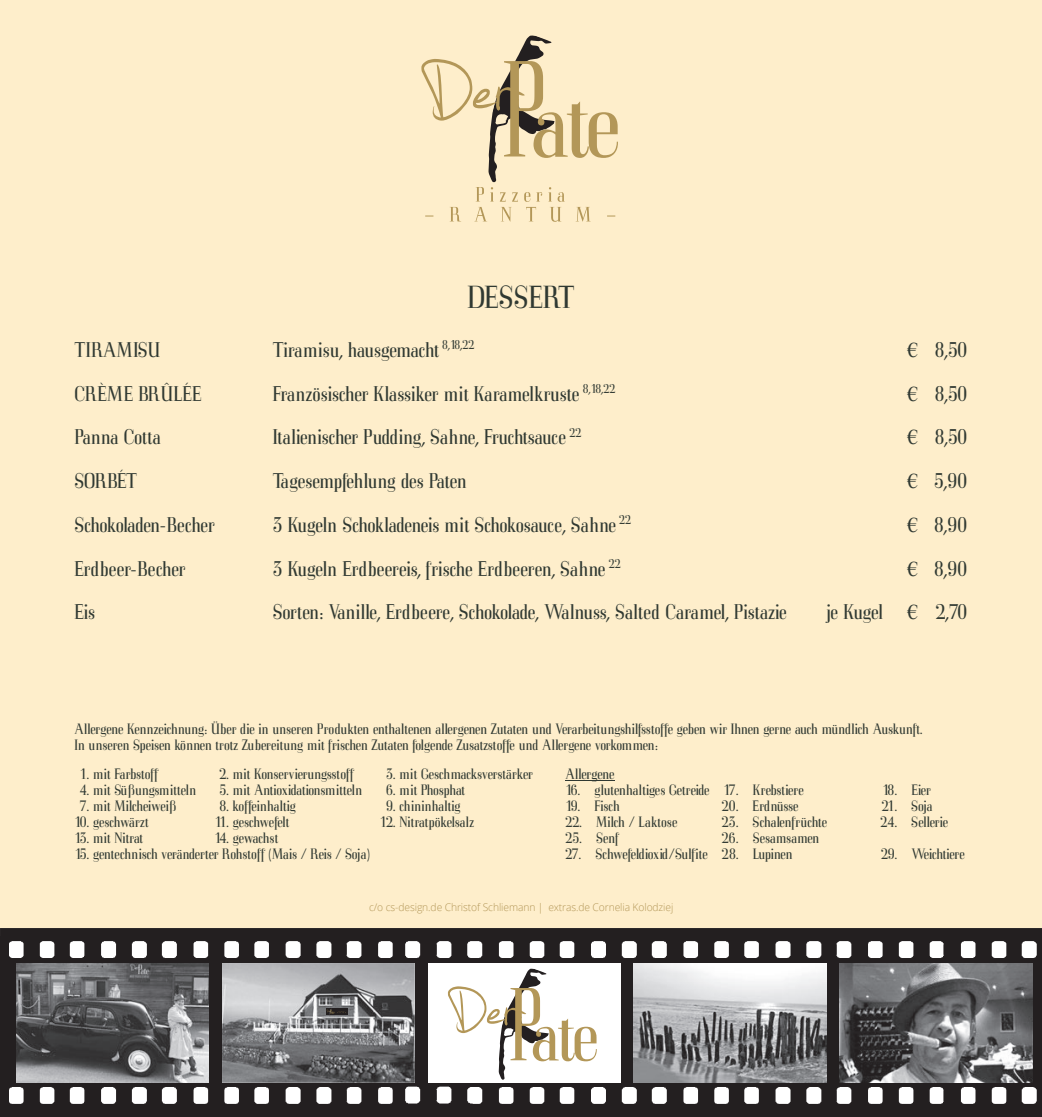
<style>
.page{position:relative;width:1042px;height:1117px;background:#fff}
.page>*{position:absolute;margin:0;border:0;box-sizing:border-box;transform-origin:0 0}
.t1{font:31.5px "M Korsair";color:#303932}
.t2{font:21px "M Korsair";color:#303932}
.t3{font:21px "M Korsair";letter-spacing:-.025em;color:#303932}
.t4{font:21px "M Korsair";letter-spacing:-.03em;color:#303932}
.t5{font:21px "M Korsair";letter-spacing:-.04em;color:#303932}
.t6{font:21px "M Korsair";letter-spacing:-.035em;color:#303932}
.t7{font:14.88px/16.1px "M Korsair";letter-spacing:-.025em;color:#303932}
.t8{font:14.88px "M Korsair";color:#303932}
.t9{font:14.88px "M Korsair";letter-spacing:-.02em;color:#303932}
.t10{font:14.88px "M Korsair";letter-spacing:-.03em;color:#303932}
.t11{font:14.88px "M Korsair";letter-spacing:-.035em;color:#303932}
.t12{font:300 10.5px "Open Sans";letter-spacing:-.01em;color:#b39758}
.s1{font-family:"Times New Roman"}
</style>
<div class="page">
<div style="left:0;top:0;width:1042px;height:927px;background:#feeecb"></div>
<svg style="left:421px;top:36px;width:197px;height:186px;background:#ead9b4"></svg>
<img style="left:0;top:927px;width:1042px;height:189px">
<img style="left:16px;top:962px;width:193px;height:120px">
<img style="left:222px;top:962px;width:193px;height:120px">
<div style="left:428px;top:962px;width:193px;height:120px;background:#fff"></div>
<img style="left:634px;top:962px;width:192px;height:120px">
<img style="left:840px;top:962px;width:192px;height:120px">
<svg style="left:448px;top:968px;width:149px;height:111px"></svg>
<svg style="left:326px;top:1007px;width:22px;height:7px"></svg>
<svg style="left:327px;top:1008px;width:20px;height:6px"></svg>
<hr style="left:565px;top:779px;width:50px;height:1px;background:#303932">
<h1 class="t1" style="left:467px;top:279px;width:110px">DESSERT</h1>
<h2 class="t2" style="left:74px;top:338px;width:88px">TIRAMISU</h2>
<h2 class="t4" style="left:273px;top:338px;width:203px">Tiramisu, hausgemacht <sup>8,18,22</sup></h2>
<h2 class="t2" style="left:907px;top:338px;width:62px"><span class="s1">€</span> 8,50</h2>
<h2 class="t2" style="left:74px;top:381px;width:129px">CRÈME BRÛLÉE</h2>
<h2 class="t2" style="left:273px;top:381px;width:344px">Französischer Klassiker mit Karamelkruste <sup>8,18,22</sup></h2>
<h2 class="t2" style="left:907px;top:381px;width:62px"><span class="s1">€</span> 8,50</h2>
<h2 class="t2" style="left:74px;top:425px;width:88px">Panna Cotta</h2>
<h2 class="t3" style="left:273px;top:425px;width:310px">Italienischer Pudding, Sahne, Fruchtsauce <sup>22</sup></h2>
<h2 class="t2" style="left:907px;top:425px;width:62px"><span class="s1">€</span> 8,50</h2>
<h2 class="t2" style="left:74px;top:469px;width:65px">SORBÉT</h2>
<h2 class="t4" style="left:273px;top:469px;width:196px">Tagesempfehlung des Paten</h2>
<h2 class="t2" style="left:907px;top:469px;width:62px"><span class="s1">€</span> 5,90</h2>
<h2 class="t5" style="left:74px;top:513px;width:142px">Schokoladen-Becher</h2>
<h2 class="t3" style="left:273px;top:513px;width:360px">3 Kugeln Schokladeneis mit Schokosauce, Sahne <sup>22</sup></h2>
<h2 class="t2" style="left:907px;top:513px;width:62px"><span class="s1">€</span> 8,90</h2>
<h2 class="t2" style="left:74px;top:556px;width:113px">Erdbeer-Becher</h2>
<h2 class="t2" style="left:273px;top:556px;width:349px">3 Kugeln Erdbeereis, frische Erdbeeren, Sahne <sup>22</sup></h2>
<h2 class="t2" style="left:907px;top:556px;width:62px"><span class="s1">€</span> 8,90</h2>
<h2 class="t2" style="left:74px;top:600px;width:22px">Eis</h2>
<h2 class="t2" style="left:273px;top:600px;width:516px">Sorten: Vanille, Erdbeere, Schokolade, Walnuss, Salted Caramel, Pistazie</h2>
<h2 class="t6" style="left:827px;top:600px;width:142px">je Kugel <span class="s1">€</span> 2,70</h2>
<p class="t7" style="left:74px;top:720px;width:850px">Allergene Kennzeichnung: Über die in unseren Produkten enthaltenen allergenen Zutaten und Verarbeitungshilfsstoffe geben wir Ihnen gerne auch mündlich Auskunft.<br>In unseren Speisen können trotz Zubereitung mit frischen Zutaten folgende Zusatzstoffe und Allergene vorkommen:</p>
<p class="t8" style="left:80px;top:765px;width:80px">1. mit Farbstoff</p>
<p class="t8" style="left:219px;top:765px;width:136px">2. mit Konservierungsstoff</p>
<p class="t8" style="left:386px;top:765px;width:149px">3. mit Geschmacksverstärker</p>
<p class="t8" style="left:80px;top:781px;width:118px">4. mit Süßungsmitteln</p>
<p class="t8" style="left:219px;top:781px;width:144px">5. mit Antioxidationsmitteln</p>
<p class="t11" style="left:386px;top:781px;width:81px">6. mit Phosphat</p>
<p class="t8" style="left:80px;top:797px;width:98px">7. mit Milcheiweiß</p>
<p class="t8" style="left:219px;top:797px;width:78px">8. koffeinhaltig</p>
<p class="t8" style="left:386px;top:797px;width:76px">9. chininhaltig</p>
<p class="t8" style="left:74px;top:813px;width:76px">10. geschwärzt</p>
<p class="t10" style="left:215px;top:813px;width:76px">11. geschwefelt</p>
<p class="t8" style="left:380px;top:813px;width:96px">12. Nitratpökelsalz</p>
<p class="t8" style="left:75px;top:829px;width:70px">13. mit Nitrat</p>
<p class="t10" style="left:214px;top:829px;width:66px">14. gewachst</p>
<p class="t7" style="left:75px;top:845px;width:297px">15. gentechnisch veränderter Rohstoff (Mais / Reis / Soja)</p>
<p class="t10" style="left:565px;top:765px;width:51px">Allergene</p>
<p class="t9" style="left:565px;top:781px;width:240px">16. glutenhaltiges Getreide 17. Krebstiere</p>
<p class="t8" style="left:882px;top:781px;width:50px">18. Eier</p>
<p class="t8" style="left:565px;top:797px;width:56px">19. Fisch</p>
<p class="t8" style="left:722px;top:797px;width:79px">20. Erdnüsse</p>
<p class="t8" style="left:881px;top:797px;width:53px">21. Soja</p>
<p class="t8" style="left:565px;top:813px;width:114px">22. Milch / Laktose</p>
<p class="t8" style="left:722px;top:813px;width:107px">23. Schalenfrüchte</p>
<p class="t8" style="left:880px;top:813px;width:69px">24. Sellerie</p>
<p class="t8" style="left:565px;top:829px;width:55px">25. Senf</p>
<p class="t8" style="left:722px;top:829px;width:99px">26. Sesamsamen</p>
<p class="t7" style="left:565px;top:845px;width:229px">27. Schwefeldioxid/Sulfite 28. Lupinen</p>
<p class="t11" style="left:881px;top:845px;width:86px">29. Weichtiere</p>
<p class="t12" style="left:369px;top:900px;width:306px">c/o cs-design.de Christof Schliemann | extras.de Cornelia Kolodziej</p>
</div>
